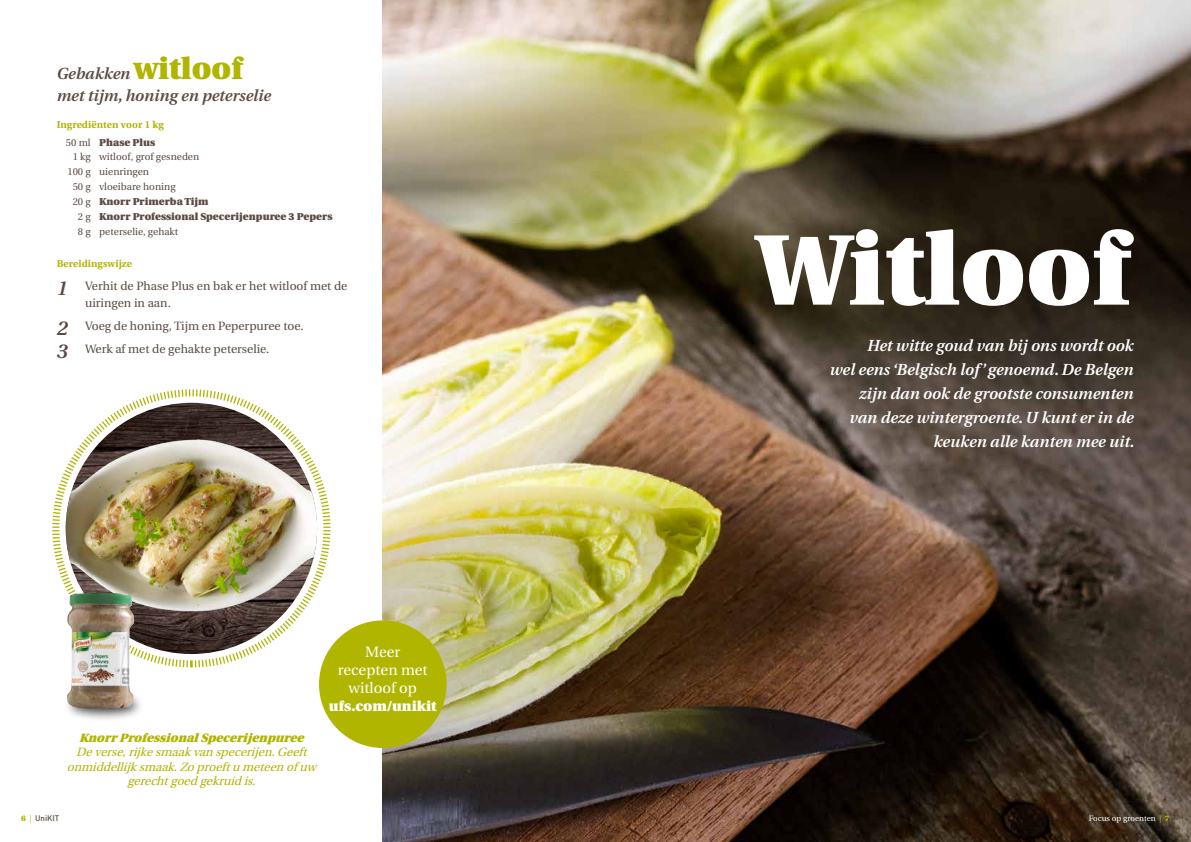
<style>
.page{position:relative;width:1191px;height:842px;background:#fff}
.page>*{position:absolute;margin:0;border:0;box-sizing:border-box;transform-origin:0 0}
.t1{font:900 100px "Utopia";color:#fff}
.t2{font:italic 600 16px/24px "Utopia";color:#fff;text-align:right}
.t3{font:italic 600 16px/22px "Utopia";color:#5c4a43}
.t4{font:15px/18px "Utopia";color:#fff;text-align:center}
.t5{font:900 14px "Utopia";color:#fff}
.t6{font:12px/17px "Utopia";color:#5c4a43}
.t7{font:italic 12px/14.4px "Utopia";color:#b0b500;text-align:center}
.t8{font:italic 900 12px "Utopia";color:#b0b500}
.t9{font:10px "Utopia";color:#5c4a43}
.t10{font:900 10px "Utopia";color:#5c4a43}
.t11{font:700 10px/17.7px "Utopia";letter-spacing:.01em;color:#b0b500;text-align:center}
.t12{font:8px "Utopia";color:#fff}
.t13{font:500 8px "DIN Pro";color:#5c4a43}
.s1{font-weight:900;font-style:normal;font-size:30px;color:#b0b500}
.s2{font-weight:400;color:#5c4a43}
.s3{font-weight:900;color:#5c4a43}
.s4{font-weight:400}
.s5{font-weight:600;font-style:italic;font-size:20px}
.s6{font-family:"Utopia";font-weight:900;color:#b0b500}
.s7{font-family:"Utopia";font-weight:400;color:#b0b500}
.s8{color:#b0b500}
.s9{font-weight:900;color:#b0b500}
</style>
<div class="page">
<img style="left:52px;top:389px;width:280px;height:280px">
<img style="left:383px;top:0;width:808px;height:842px">
<div style="left:319px;top:620px;width:127px;height:128px;background:#b0b500;border-radius:50%"></div>
<div style="left:64px;top:689px;width:80px;height:33px;background:#000;opacity:.75"></div>
<img style="left:67px;top:593px;width:67px;height:116px">
<p class="t3" style="left:57px;top:63px;width:216px">Gebakken <span class="s1">witloof </span>met tijm, honing en peterselie</p>
<p class="t11" style="left:57px;top:116px;width:109px">Ingrediënten voor 1 kg<br><span class="s2">50 ml</span> <span class="s3">Phase Plus</span></p>
<p class="t9" style="left:73px;top:152px;width:128px">1 kg witloof, grof gesneden</p>
<p class="t9" style="left:67px;top:166px;width:83px">100 g uienringen</p>
<p class="t9" style="left:73px;top:181px;width:104px">50 g vloeibare honing</p>
<p class="t10" style="left:73px;top:196px;width:137px"><span class="s4">20 g</span> Knorr Primerba Tijm</p>
<p class="t10" style="left:78px;top:211px;width:256px"><span class="s4">2 g</span> Knorr Professional Specerijenpuree 3 Pepers</p>
<p class="t9" style="left:78px;top:226px;width:102px">8 g peterselie, gehakt</p>
<p class="t11" style="left:57px;top:255px;width:77px">Bereidingswijze</p>
<p class="t6" style="left:85px;top:278px;width:264px;text-indent:-28px"><span class="s5">1</span> Verhit de Phase Plus en bak er het witloof met de uiringen in aan.</p>
<p class="t6" style="left:57px;top:315px;width:248px;line-height:22.7px"><span class="s5">2</span> Voeg de honing, Tijm en Peperpuree toe.<br><span class="s5">3</span> Werk af met de gehakte peterselie.</p>
<p class="t8" style="left:79px;top:731px;width:230px">KnorrProfessionalSpecerijenpuree</p>
<p class="t7" style="left:67px;top:745px;width:254px">Deverse,rijkesmaakvan specerijen.Geeft onmiddellijksmaak.Zo proeftu meteen of uw gerechtgoed gekruid is.</p>
<p class="t4" style="left:338px;top:643px;width:91px">Meer recepten met witloof op</p>
<p class="t5" style="left:329px;top:698px;width:109px">ufs.com/unikit</p>
<h1 class="t1" style="left:756px;top:213px;width:375px">Witloof</h1>
<p class="t2" style="left:830px;top:333px;width:306px">Het witte goud van bij ons wordt ook<br>wel eens ‘Belgisch lof ’ genoemd. De Belgen zijn dan ook de grootste consumenten van deze wintergroente. U kunt er in de keuken alle kanten mee uit.</p>
<p class="t13" style="left:21px;top:813px;width:39px"><span class="s6">6</span> <span class="s7">|</span> UniKIT</p>
<p class="t12" style="left:1088px;top:814px;width:82px">Focus op groenten <span class="s8">|</span> <span class="s9">7</span></p>
</div>
